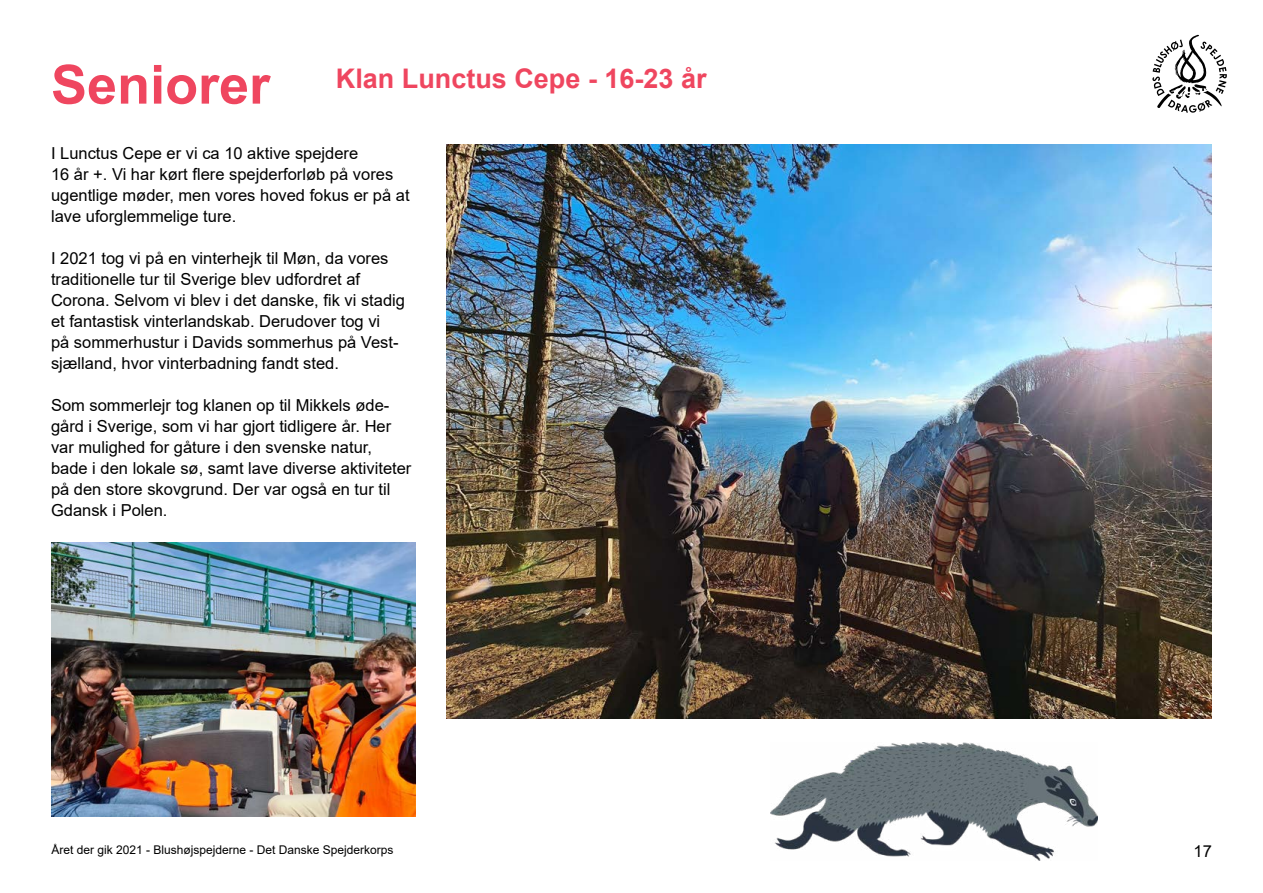
<style>
.page{position:relative;width:1263px;height:893px;background:#fff}
.page>*{position:absolute;margin:0;border:0;box-sizing:border-box;transform-origin:0 0}
.t1{font:700 27px "Arial";color:#ef465f}
.t2{font:16.5px/21px "Arial";color:#000}
.t3{font:12px "Arial";color:#000}
.s1{font-size:54px}
</style>
<div class="page">
<svg style="left:1152px;top:35px;width:75px;height:78px"></svg>
<img style="left:447px;top:145px;width:765px;height:573px">
<img style="left:51px;top:543px;width:365px;height:273px">
<img style="left:770px;top:742px;width:327px;height:118px">
<h1 class="t1" style="left:51px;top:60px;width:657px"><span class="s1">Seniorer</span> Klan Lunctus Cepe - 16-23 år</h1>
<p class="t2" style="left:51px;top:143px;width:360px">I Lunctus Cepe er vi ca 10 aktive spejdere<br>16 år +. Vi har kørt flere spejderforløb på vores ugentlige møder, men vores hoved fokus er på at lave uforglemmelige ture.</p>
<p class="t2" style="left:51px;top:248px;width:355px">I 2021 tog vi på en vinterhejk til Møn, da vores traditionelle tur til Sverige blev udfordret af Corona. Selvom vi blev i det danske, fik vi stadig et fantastisk vinterlandskab. Derudover tog vi<br>på sommerhustur i Davids sommerhus på Vest&shy;sjælland, hvor vinterbadning fandt sted.</p>
<p class="t2" style="left:51px;top:395px;width:362px">Som sommerlejr tog klanen op til Mikkels øde&shy;gård i Sverige, som vi har gjort tidligere år. Her var mulighed for gåture i den svenske natur, bade i den lokale sø, samt lave diverse aktiviteter på den store skovgrund. Der var også en tur til Gdansk i Polen.</p>
<p class="t3" style="left:51px;top:842px;width:344px">Året der gik 2021 - Blushøjspejderne - Det Danske Spejderkorps</p>
<p class="t2" style="left:1193px;top:840px;width:20px">17</p>
</div>
